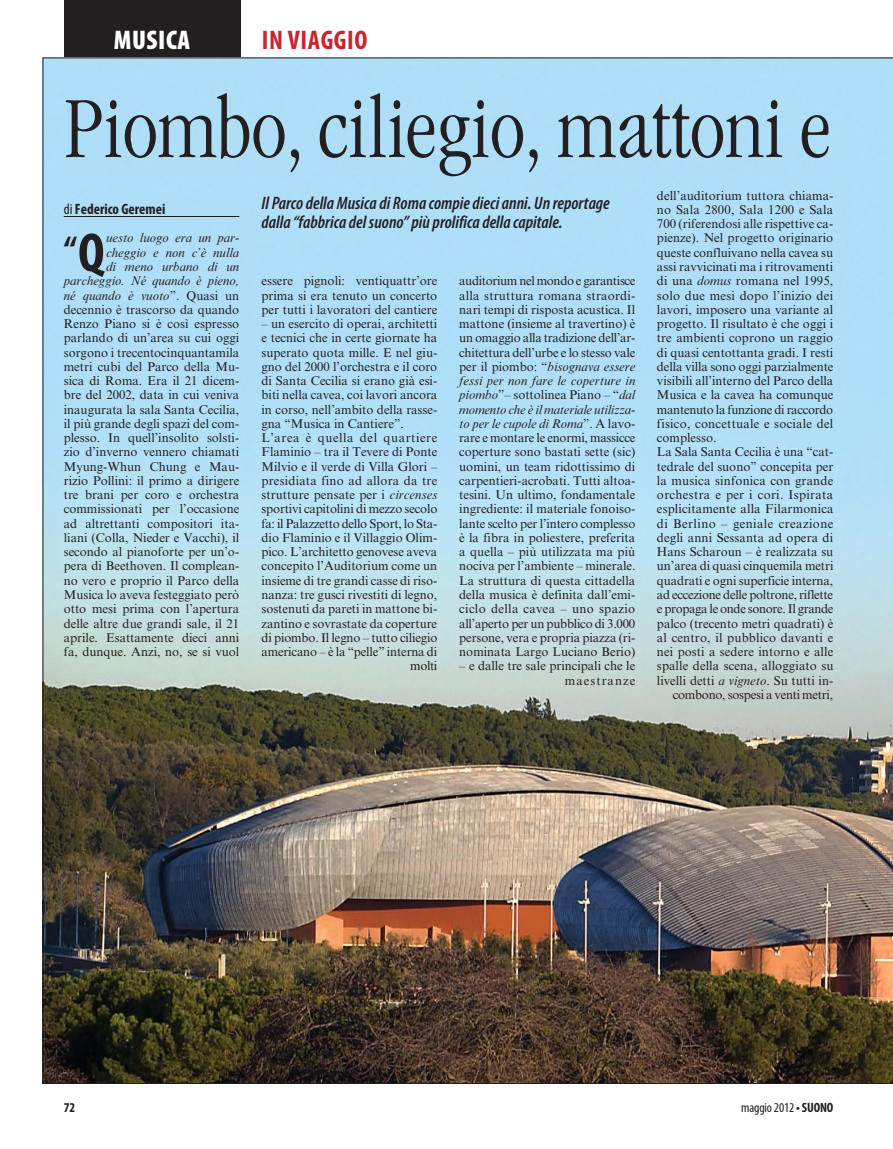
<style>
.page{position:relative;width:893px;height:1149px;background:#fff}
.page>*{position:absolute;margin:0;border:0;box-sizing:border-box;transform-origin:0 0}
.Titolo_articolo{font:300 condensed 90px "ITC Garamond Std";letter-spacing:-.005em;color:#231f20}
.Capolettera{font:700 condensed 38.85px "Myriad Pro";color:#231f20}
.t1{font:700 condensed 27px "Myriad Pro";letter-spacing:.02em;color:#c9252c}
.t2{font:900 condensed 27px "Myriad Pro";letter-spacing:.02em;color:#fff}
.Sommario{font:italic 600 condensed 18px/18.9px "Myriad Pro";color:#231f20}
.Firma{font:700 condensed 15px "Myriad Pro";color:#231f20}
.t3{font:condensed 13.5px "Myriad Pro";letter-spacing:-.01em;color:#231f20}
.t4{font:700 condensed 13.5px "Myriad Pro";color:#231f20}
.Testo{font:12.75px/14.2px "Times New Roman MT Std";color:#231f20;text-align:right}
.Capolettera-2{font:12.75px/14.2px "Times New Roman MT Std";color:#231f20;text-align:justify}
.s1{font-weight:400}
.s2{font-size:55.05px}
.s3{font-style:italic}
.s4{font-weight:700}
</style>
<div class="page">
<div style="left:64px;top:0;width:176px;height:58px;background:#231f20"></div>
<img style="left:43px;top:57px;width:850px;height:1026px">
<hr style="left:64px;top:216px;width:175px;height:1px;background:#231f20">
<p class="t2" style="left:114px;top:23px;width:78px">MUSICA</p>
<p class="t1" style="left:262px;top:23px;width:107px">IN VIAGGIO</p>
<p class="Titolo_articolo" style="left:64px;top:79px;width:768px">Piombo, ciliegio, mattoni e</p>
<p class="Firma" style="left:64px;top:199px;width:103px"><span class="s1">di</span> Federico Geremei</p>
<p class="Capolettera" style="left:64px;top:226px;width:42px">“<span class="s2">Q</span></p>
<p class="Capolettera-2" style="left:64px;top:231px;width:177px;text-align:right"><span class="s3">uesto luogo era un par&shy;cheggio e non c’è nulla<br>di meno urbano di un parcheggio. Né quando è pieno, né quando è vuoto</span>”. Quasi un decennio è trascorso da quando<br>Renzo Piano si è così espresso parlando di un’area su cui oggi sorgono i trecentocinquantamila metri cubi del Parco della Mu&shy;sica di Roma. Era il 21 dicem&shy;bre del 2002, data in cui veniva inaugurata la sala Santa Cecilia, il più grande degli spazi del com&shy;plesso. In quell’insolito solsti&shy;zio d’inverno vennero chiamati<br>Myung-Whun Chung e Mau&shy;rizio Pollini: il primo a dirigere tre brani per coro e orchestra commissionati per l’occasione ad altrettanti compositori ita&shy;liani (Colla, Nieder e Vacchi), il secondo al pianoforte per un’o&shy;pera di Beethoven. Il complean&shy;no vero e proprio il Parco della<br>Musica lo aveva festeggiato però otto mesi prima con l’apertura delle altre due grandi sale, il 21 aprile. Esattamente dieci anni fa, dunque. Anzi, no, se si vuol</p>
<p class="Sommario" style="left:261px;top:193px;width:350px">Il Parco della Musica di Roma compie dieci anni. Un reportage dalla “fabbrica del suono” più prolifica della capitale.</p>
<p class="Capolettera-2" style="left:261px;top:274px;width:177px">essere pignoli: ventiquattr’ore prima si era tenuto un concerto per tutti i lavoratori del cantiere</p>
<p class="Capolettera-2" style="left:261px;top:316px;width:177px">– un esercito di operai, architetti e tecnici che in certe giornate ha superato quota mille. E nel giu&shy;gno del 2000 l’orchestra e il coro di Santa Cecilia si erano già esi&shy;biti nella cavea, coi lavori ancora in corso, nell’ambito della rasse&shy;gna “Musica in Cantiere”.</p>
<p class="Testo" style="left:261px;top:430px;width:177px">L’area è quella del quartiere<br>Flaminio – tra il Tevere di Ponte<br>Milvio e il verde di Villa Glori – presidiata fino ad allora da tre strutture pensate per i <span class="s3">circenses </span>sportivi capitolini di mezzo secolo fa: il Palazzetto dello Sport, lo Sta&shy;dio Flaminio e il Villaggio Olim&shy;pico. L’architetto genovese aveva concepito l’Auditorium come un insieme di tre grandi casse di riso&shy;nanza: tre gusci rivestiti di legno, sostenuti da pareti in mattone bi&shy;zantino e sovrastate da coperture di piombo. Il legno – tutto ciliegio americano – è la “pelle” interna di molti</p>
<p class="Testo" style="left:459px;top:274px;width:178px;text-align:justify">auditorium nel mondo e garantisce alla struttura romana straordi&shy;nari tempi di risposta acustica. Il mattone (insieme al travertino) è un omaggio alla tradizione dell’ar&shy;chitettura dell’urbe e lo stesso vale per il piombo: “<span class="s3">bisognava essere fessi per non fare le coperture in piombo</span>”– sottolinea Piano – “<span class="s3">dal momento che è il materiale utilizza&shy;to per le cupole di Roma</span>”. A lavo&shy;rare e montare le enormi, massicce coperture sono bastati sette (sic) uomini, un team ridottissimo di carpentieri-acrobati. Tutti altoa&shy;tesini. Un ultimo, fondamentale ingrediente: il materiale fonoiso&shy;lante scelto per l’intero complesso è la fibra in poliestere, preferita a quella – più utilizzata ma più nociva per l’ambiente – minerale.</p>
<p class="Testo" style="left:459px;top:573px;width:178px;text-align:justify">La struttura di questa cittadella della musica è definita dall’emi&shy;ciclo della cavea – uno spazio all’aperto per un pubblico di 3.000 persone, vera e propria piazza (ri&shy;nominata Largo Luciano Berio)</p>
<p class="Testo" style="left:459px;top:658px;width:178px">– e dalle tre sale principali che le maestranze</p>
<p class="Testo" style="left:657px;top:188px;width:178px;text-align:justify">dell’auditorium tuttora chiama&shy;no Sala 2800, Sala 1200 e Sala 700 (riferendosi alle rispettive ca&shy;pienze). Nel progetto originario queste confluivano nella cavea su assi ravvicinati ma i ritrovamenti di una <span class="s3">domus</span> romana nel 1995, solo due mesi dopo l’inizio dei lavori, imposero una variante al progetto. Il risultato è che oggi i tre ambienti coprono un raggio di quasi centottanta gradi. I resti della villa sono oggi parzialmente visibili all’interno del Parco della Musica e la cavea ha comunque mantenuto la funzione di raccordo fisico, concettuale e sociale del complesso.</p>
<p class="Testo" style="left:657px;top:445px;width:178px">La Sala Santa Cecilia è una “cat&shy;tedrale del suono” concepita per la musica sinfonica con grande orchestra e per i cori. Ispirata esplicitamente alla Filarmonica di Berlino – geniale creazione degli anni Sessanta ad opera di Hans Scharoun – è realizzata su un’area di quasi cinquemila metri quadrati e ogni superficie interna, ad eccezione delle poltrone, riflette e propaga le onde sonore. Il grande palco (trecento metri quadrati) è al centro, il pubblico davanti e nei posti a sedere intorno e alle spalle della scena, alloggiato su livelli detti <span class="s3">a vigneto</span>. Su tutti in&shy;combono, sospesi a venti metri,</p>
<p class="t4" style="left:64px;top:1099px;width:13px">72</p>
<p class="t3" style="left:741px;top:1099px;width:94px">maggio 2012<span class="s4">• SUONO</span></p>
</div>
